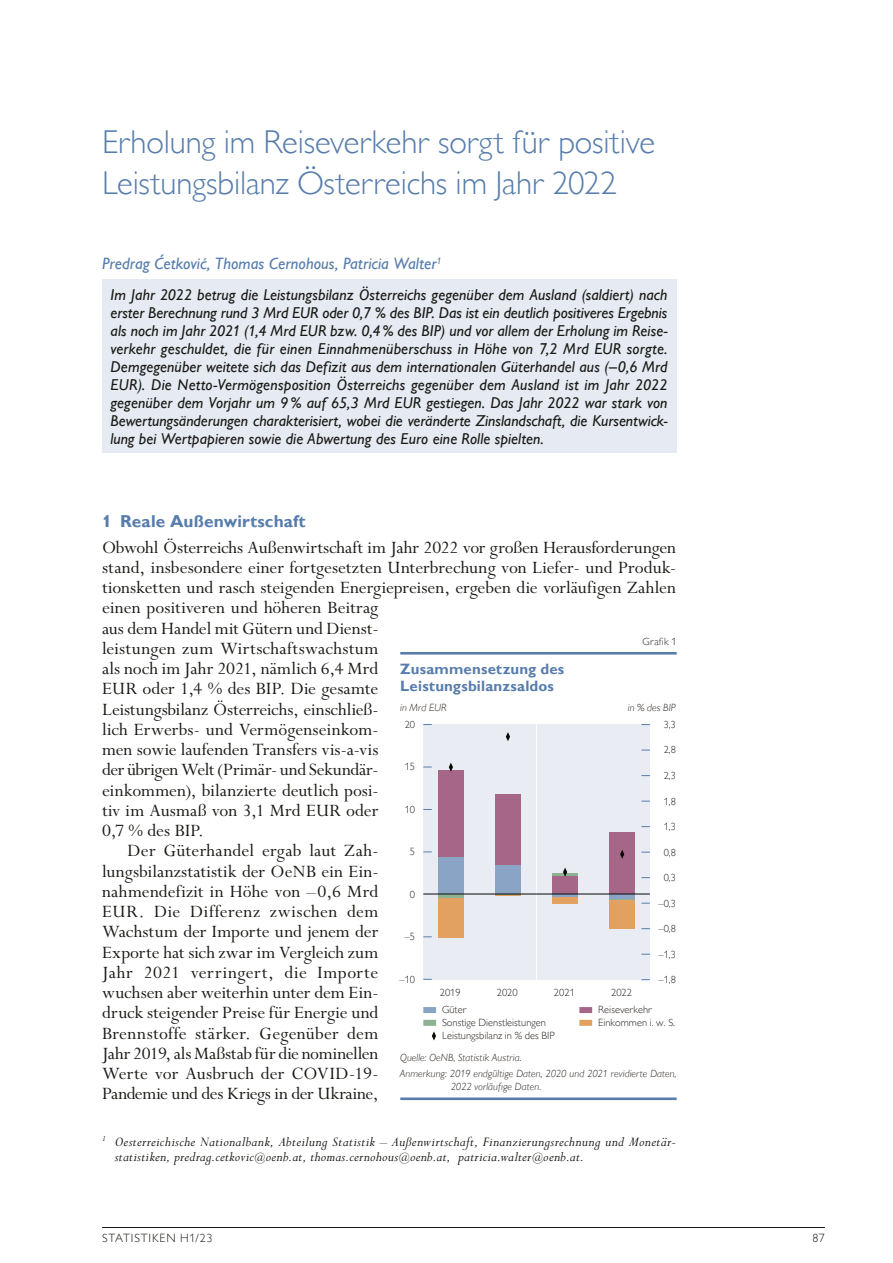
<style>
.page{position:relative;width:893px;height:1263px;background:#fff}
.page>*{position:absolute;margin:0;border:0;box-sizing:border-box;transform-origin:0 0}
.t1{font:300 33px/40.5px "Gill Sans MT Pro";letter-spacing:-.005em;color:#577dac}
.t2{font:19.5px "Perpetua Std";color:#1a1a15}
.t3{font:19.5px "Perpetua Std";letter-spacing:-.02em;color:#1a1a15}
.t4{font:19.5px "Perpetua Std";letter-spacing:.025em;color:#1a1a15}
.t5{font:19.5px "Perpetua Std";letter-spacing:.02em;color:#1a1a15}
.t6{font:700 17.25px "Gill Sans MT Pro";letter-spacing:.005em;color:#577dac}
.t7{font:italic 500 16.5px "Gill Sans MT Pro";letter-spacing:.005em;color:#577dac}
.t8{font:italic 500 15.75px/18px "Gill Sans MT Pro";letter-spacing:.005em;color:#1a1a15;text-align:justify}
.t9{font:italic 15px/15px "Perpetua Std";letter-spacing:.02em;color:#1a1a15}
.t10{font:700 15px/17px "Gill Sans MT Pro";letter-spacing:.01em;color:#577dac}
.t11{font:300 12px "Gill Sans MT Pro";letter-spacing:.07em;color:#1a1a15}
.t12{font:300 10.5px "Gill Sans MT Pro";color:#2c2621}
.t13{font:italic 300 10.5px/12.8px "Gill Sans MT Pro";letter-spacing:.005em;color:#2c2621}
.s1{font-size:12px}
</style>
<div class="page">
<hr style="left:102px;top:1227px;width:723px;height:1px;background:#1a1a15">
<div style="left:102px;top:279px;width:574px;height:174px;background:#e6ebf3"></div>
<hr style="left:400px;top:652px;width:277px;height:2px;background:#577dac">
<hr style="left:400px;top:1097px;width:277px;height:3px;background:#577dac">
<div style="left:423px;top:1007px;width:13px;height:6px;background:#89a4c5"></div>
<div style="left:579px;top:1007px;width:13px;height:6px;background:#a66688"></div>
<div style="left:423px;top:1020px;width:13px;height:6px;background:#8db393"></div>
<div style="left:579px;top:1020px;width:13px;height:6px;background:#e3a161"></div>
<div style="left:423px;top:724px;width:227px;height:256px;background:#e9ecf3"></div>
<hr style="left:536px;top:725px;width:1px;height:254px;background:#fff">
<div style="left:438px;top:857px;width:26px;height:37px;background:#89a4c5"></div>
<div style="left:495px;top:865px;width:26px;height:29px;background:#89a4c5"></div>
<hr style="left:552px;top:894px;width:26px;height:3px;background:#89a4c5">
<div style="left:609px;top:894px;width:26px;height:5px;background:#89a4c5"></div>
<div style="left:438px;top:770px;width:26px;height:87px;background:#a66688"></div>
<div style="left:495px;top:795px;width:26px;height:70px;background:#a66688"></div>
<div style="left:552px;top:876px;width:26px;height:18px;background:#a66688"></div>
<div style="left:609px;top:832px;width:26px;height:62px;background:#a66688"></div>
<hr style="left:438px;top:894px;width:26px;height:4px;background:#8db393">
<hr style="left:552px;top:873px;width:26px;height:3px;background:#8db393">
<svg style="left:609px;top:899px;width:26px;height:1px"></svg>
<div style="left:438px;top:898px;width:26px;height:39px;background:#e3a161"></div>
<svg style="left:495px;top:895px;width:26px;height:1px"></svg>
<div style="left:552px;top:897px;width:26px;height:6px;background:#e3a161"></div>
<div style="left:609px;top:900px;width:26px;height:29px;background:#e3a161"></div>
<hr style="left:423px;top:894px;width:227px;height:1px;background:#0a0905">
<svg style="left:449px;top:763px;width:4px;height:9px"></svg>
<svg style="left:506px;top:732px;width:4px;height:9px"></svg>
<svg style="left:563px;top:867px;width:4px;height:10px"></svg>
<svg style="left:620px;top:850px;width:4px;height:9px"></svg>
<svg style="left:432px;top:1031px;width:4px;height:9px"></svg>
<h1 class="t1" style="left:102px;top:121px;width:555px">Erholung im Reiseverkehr sorgt für positive<br>Leistungsbilanz Österreichs im Jahr 2022</h1>
<p class="t7" style="left:102px;top:254px;width:341px">Predrag Ćetković, Thomas Cernohous, Patricia Walter<sup>1</sup></p>
<p class="t8" style="left:111px;top:285px;width:559px">Im Jahr 2022 betrug die Leistungsbilanz Österreichs gegenüber dem Ausland (saldiert) nach erster Berechnung rund 3 Mrd EUR oder 0,7 % des BIP. Das ist ein deutlich positiveres Ergebnis als noch im Jahr 2021 (1,4 Mrd EUR bzw. 0,4% des BIP) und vor allem der Erholung im Reise&shy;verkehr geschuldet, die für einen Einnahmenüberschuss in Höhe von 7,2 Mrd EUR sorgte.<br>Demgegenüber weitete sich das Defizit aus dem internationalen Güterhandel aus (–0,6 Mrd EUR). Die Netto-Vermögensposition Österreichs gegenüber dem Ausland ist im Jahr 2022 gegenüber dem Vorjahr um 9% auf 65,3 Mrd EUR gestiegen. Das Jahr 2022 war stark von Bewertungsänderungen charakterisiert, wobei die veränderte Zinslandschaft, die Kursentwick&shy;lung bei Wertpapieren sowie die Abwertung des Euro eine Rolle spielten.</p>
<p class="t6" style="left:102px;top:510px;width:205px">1 Reale Außenwirtschaft</p>
<p class="t2" style="left:102px;top:537px;width:576px">Obwohl Österreichs Außenwirtschaft im Jahr 2022 vor großen Herausforderungen</p>
<p class="t2" style="left:102px;top:557px;width:576px">stand, insbesondere einer fortgesetzten Unterbrechung von Liefer- und Produk-</p>
<p class="t2" style="left:102px;top:577px;width:575px">tionsketten und rasch steigenden Energiepreisen, ergeben die vorläufigen Zahlen</p>
<p class="t2" style="left:102px;top:598px;width:278px">einen positiveren und höheren Beitrag</p>
<p class="t2" style="left:102px;top:618px;width:278px">aus dem Handel mit Gütern und Dienst-</p>
<p class="t5" style="left:102px;top:638px;width:278px">leistungen zum Wirtschaftswachstum</p>
<p class="t2" style="left:102px;top:658px;width:278px">als noch im Jahr 2021, nämlich 6,4 Mrd</p>
<p class="t2" style="left:102px;top:679px;width:278px">EUR oder 1,4 % des BIP. Die gesamte</p>
<p class="t2" style="left:102px;top:699px;width:278px">Leistungsbilanz Österreichs, einschließ-</p>
<p class="t2" style="left:102px;top:719px;width:278px">lich Erwerbs- und Vermögenseinkom-</p>
<p class="t2" style="left:102px;top:739px;width:278px">men sowie laufenden Transfers vis-a-vis</p>
<p class="t3" style="left:102px;top:760px;width:276px">der übrigen Welt (Primär- und Sekundär-</p>
<p class="t2" style="left:102px;top:780px;width:278px">einkommen), bilanzierte deutlich posi-</p>
<p class="t2" style="left:102px;top:800px;width:278px">tiv im Ausmaß von 3,1 Mrd EUR oder</p>
<p class="t2" style="left:102px;top:820px;width:103px">0,7 % des BIP.</p>
<p class="t2" style="left:128px;top:840px;width:252px">Der Güterhandel ergab laut Zah-</p>
<p class="t2" style="left:102px;top:861px;width:278px">lungsbilanzstatistik der OeNB ein Ein-</p>
<p class="t2" style="left:102px;top:881px;width:278px">nahmendefizit in Höhe von –0,6 Mrd</p>
<p class="t4" style="left:102px;top:901px;width:278px">EUR. Die Differenz zwischen dem</p>
<p class="t2" style="left:102px;top:921px;width:278px">Wachstum der Importe und jenem der</p>
<p class="t2" style="left:102px;top:942px;width:278px">Exporte hat sich zwar im Vergleich zum</p>
<p class="t4" style="left:102px;top:962px;width:278px">Jahr 2021 verringert, die Importe</p>
<p class="t2" style="left:102px;top:982px;width:278px">wuchsen aber weiterhin unter dem Ein-</p>
<p class="t2" style="left:102px;top:1002px;width:278px">druck steigender Preise für Energie und</p>
<p class="t2" style="left:102px;top:1023px;width:278px">Brennstoffe stärker. Gegenüber dem</p>
<p class="t2" style="left:102px;top:1043px;width:278px">Jahr 2019, als Maßstab für die nominellen</p>
<p class="t2" style="left:102px;top:1063px;width:278px">Werte vor Ausbruch der COVID-19-</p>
<p class="t3" style="left:102px;top:1083px;width:278px">Pandemie und des Kriegs in der Ukraine,</p>
<p class="t9" style="left:115px;top:1135px;width:563px;text-indent:-13px"><sup>1</sup> Oesterreichische Nationalbank, Abteilung Statistik – Außenwirtschaft, Finanzierungsrechnung und Monetär&shy;statistiken, predrag.cetkovic<span class="s1">@</span>oenb.at, thomas.cernohous<span class="s1">@</span>oenb.at, patricia.walter<span class="s1">@</span>oenb.at.</p>
<p class="t12" style="left:642px;top:635px;width:36px">Grafik 1</p>
<p class="t10" style="left:400px;top:660px;width:166px">Zusammensetzung des<br>Leistungsbilanzsaldos</p>
<p class="t13" style="left:400px;top:701px;width:48px">in Mrd EUR</p>
<p class="t13" style="left:628px;top:701px;width:49px">in % des BIP</p>
<p class="t12" style="left:405px;top:718px;width:12px">20</p>
<p class="t12" style="left:405px;top:760px;width:12px">15</p>
<p class="t12" style="left:405px;top:803px;width:12px">10</p>
<p class="t12" style="left:410px;top:845px;width:7px">5</p>
<p class="t12" style="left:410px;top:888px;width:7px">0</p>
<p class="t12" style="left:405px;top:930px;width:12px">–5</p>
<p class="t12" style="left:399px;top:973px;width:17px">–10</p>
<p class="t12" style="left:664px;top:718px;width:14px">3,3</p>
<p class="t12" style="left:664px;top:744px;width:14px">2,8</p>
<p class="t12" style="left:664px;top:769px;width:14px">2,3</p>
<p class="t12" style="left:664px;top:795px;width:14px">1,8</p>
<p class="t12" style="left:664px;top:820px;width:14px">1,3</p>
<p class="t12" style="left:664px;top:846px;width:14px">0,8</p>
<p class="t12" style="left:664px;top:871px;width:14px">0,3</p>
<p class="t12" style="left:658px;top:897px;width:19px">–0,3</p>
<p class="t12" style="left:658px;top:922px;width:19px">–0,8</p>
<p class="t12" style="left:658px;top:948px;width:19px">–1,3</p>
<p class="t12" style="left:658px;top:973px;width:19px">–1,8</p>
<p class="t12" style="left:440px;top:987px;width:23px">2019</p>
<p class="t12" style="left:497px;top:987px;width:23px">2020</p>
<p class="t12" style="left:554px;top:987px;width:23px">2021</p>
<p class="t12" style="left:611px;top:987px;width:23px">2022</p>
<p class="t12" style="left:442px;top:1003px;width:26px">Güter</p>
<p class="t12" style="left:598px;top:1003px;width:55px">Reiseverkehr</p>
<p class="t12" style="left:442px;top:1016px;width:105px">Sonstige Dienstleistungen</p>
<p class="t12" style="left:598px;top:1016px;width:78px">Einkommen i. w. S.</p>
<p class="t12" style="left:442px;top:1029px;width:114px">Leistungsbilanz in % des BIP</p>
<p class="t13" style="left:400px;top:1051px;width:123px">Quelle: OeNB, Statistik Austria.</p>
<p class="t13" style="left:451px;top:1067px;width:227px;text-indent:-51px">Anmerkung: 2019 endgültige Daten, 2020 und 2021 revidierte Daten,<br>2022 vorläufige Daten.</p>
<p class="t11" style="left:102px;top:1231px;width:112px">STATISTIKEN H1/23</p>
<p class="t11" style="left:812px;top:1231px;width:14px">87</p>
</div>
